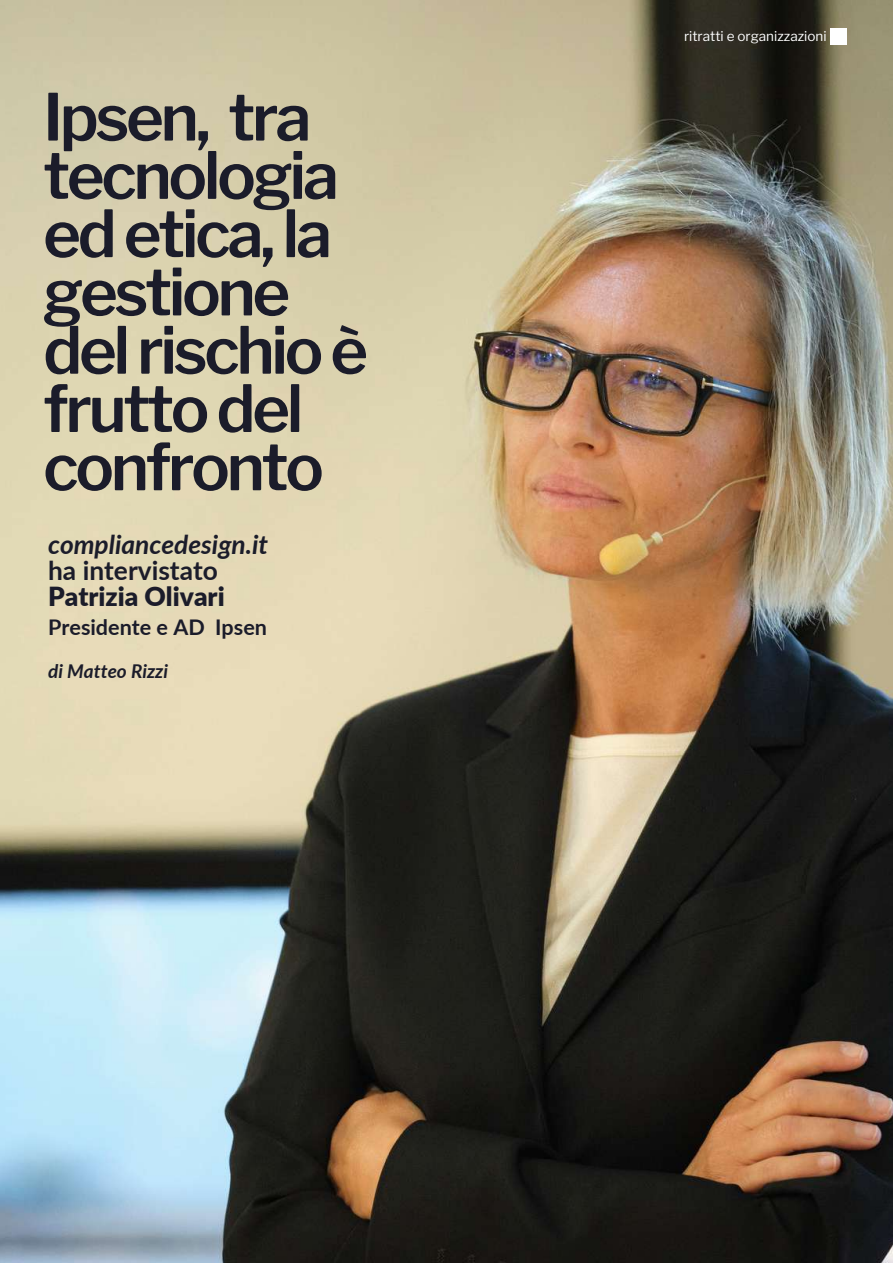
<style>
.page{position:relative;width:893px;height:1264px;background:#fff}
.page>*{position:absolute;margin:0;border:0;box-sizing:border-box;transform-origin:0 0}
.t1{font:600 64.5px/58.2px "Libre Franklin";letter-spacing:-.05em;color:#1b1c2a}
.t2{font:italic 700 26.25px "Lato";color:#1b1c2a}
.t3{font:900 26.25px "Lato";color:#1b1c2a}
.t4{font:700 26.25px "Lato";color:#1b1c2a}
.t5{font:700 21.6px "Lato";color:#1b1c2a}
.t6{font:italic 700 19.05px "Lato";color:#1b1c2a}
.t7{font:13.5px "Libre Franklin";color:#fff}
</style>
<div class="page">
<img style="left:0;top:0;width:892px;height:1262px">
<div style="left:830px;top:28px;width:16px;height:16px;background:#fff"></div>
<p class="t1" style="left:43px;top:88px;width:326px">Ipsen, tra tecnologia ed etica, la gestione del rischio è frutto del confronto</p>
<p class="t2" style="left:48px;top:528px;width:221px">compliancedesign.it</p>
<p class="t4" style="left:48px;top:554px;width:171px">ha intervistato</p>
<p class="t3" style="left:48px;top:580px;width:178px">Patrizia Olivari</p>
<p class="t5" style="left:48px;top:614px;width:220px">Presidente e AD Ipsen</p>
<p class="t6" style="left:48px;top:659px;width:121px">di Matteo Rizzi</p>
<p class="t7" style="left:684px;top:28px;width:144px">ritratti e organizzazioni</p>
</div>
